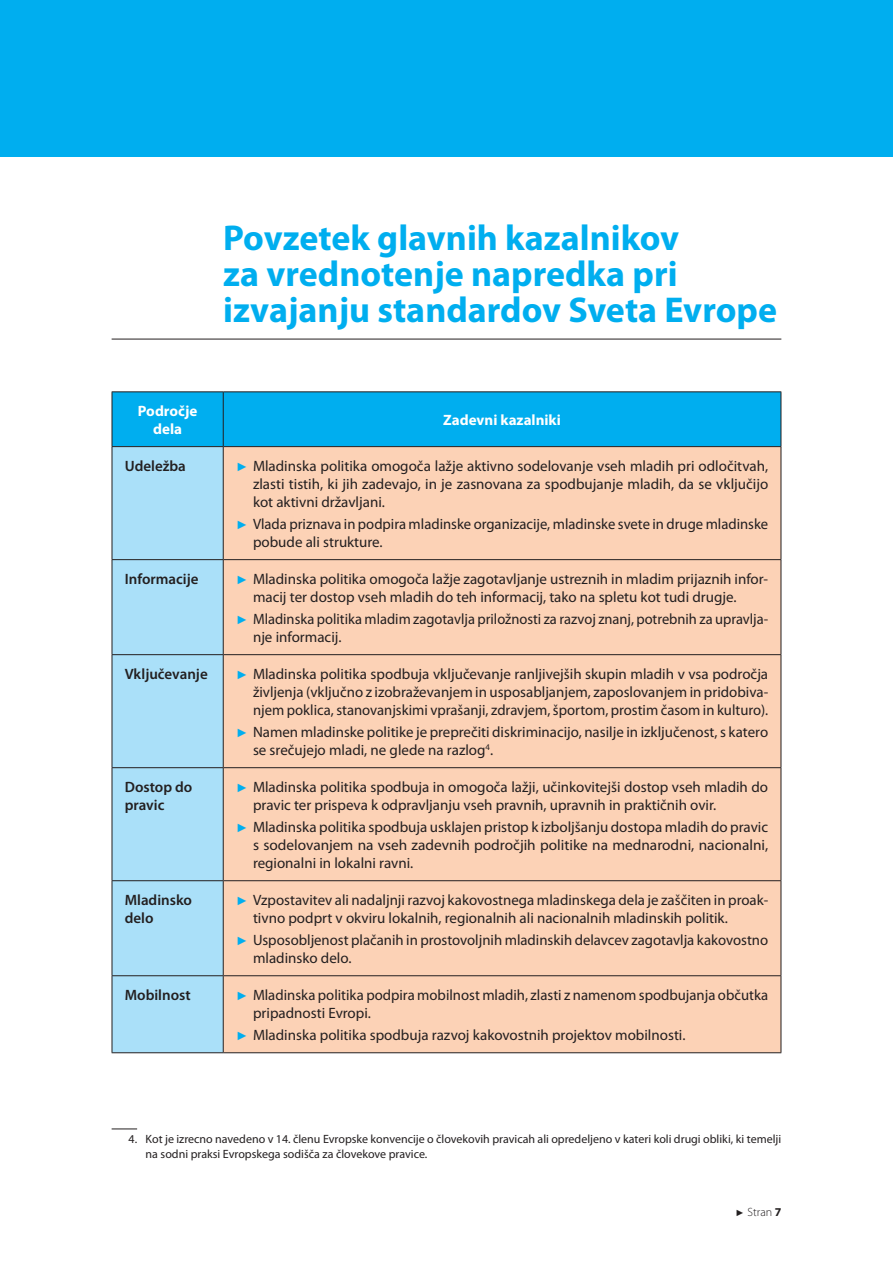
<style>
.page{position:relative;width:893px;height:1263px;background:#fff}
.page>*{position:absolute;margin:0;border:0;box-sizing:border-box;transform-origin:0 0}
.t1{font:700 36px/36px "Myriad Pro";color:#00aeef}
.t2{font:15px/18px "Myriad Pro";color:#231f20}
.t3{font:600 15px/18px "Myriad Pro";color:#231f20}
.t4{font:700 15px/18px "Myriad Pro";color:#fff;text-align:center}
.t5{font:12px/14.4px "Myriad Pro";color:#231f20}
.t6{font:300 12px "Myriad Pro";color:#231f20}
.s1{font-family:"Arial";font-size:12px;color:#00aeef}
.s2{font-family:"Arial";font-weight:400;font-size:9px}
.s3{font-weight:700}
</style>
<div class="page">
<hr style="left:112px;top:339px;width:669px;height:1px;background:#231f20">
<div style="left:113px;top:392px;width:668px;height:54px;background:#00aeef"></div>
<div style="left:113px;top:447px;width:110px;height:605px;background:#aae0f9"></div>
<div style="left:224px;top:447px;width:557px;height:605px;background:#fcd2b6"></div>
<hr style="left:112px;top:391px;width:111px;height:1px;background:#231f20">
<hr style="left:112px;top:392px;width:1px;height:54px;background:#231f20">
<hr style="left:223px;top:391px;width:558px;height:1px;background:#231f20">
<hr style="left:223px;top:392px;width:1px;height:54px;background:#231f20">
<hr style="left:781px;top:392px;width:1px;height:54px;background:#231f20">
<hr style="left:112px;top:446px;width:111px;height:1px;background:#231f20">
<hr style="left:112px;top:447px;width:1px;height:112px;background:#231f20">
<hr style="left:223px;top:446px;width:558px;height:1px;background:#231f20">
<hr style="left:223px;top:447px;width:1px;height:112px;background:#231f20">
<hr style="left:781px;top:447px;width:1px;height:112px;background:#231f20">
<hr style="left:112px;top:559px;width:111px;height:1px;background:#231f20">
<hr style="left:112px;top:560px;width:1px;height:94px;background:#231f20">
<hr style="left:223px;top:559px;width:558px;height:1px;background:#231f20">
<hr style="left:223px;top:560px;width:1px;height:94px;background:#231f20">
<hr style="left:781px;top:560px;width:1px;height:94px;background:#231f20">
<hr style="left:112px;top:654px;width:111px;height:1px;background:#231f20">
<hr style="left:112px;top:655px;width:1px;height:112px;background:#231f20">
<hr style="left:223px;top:654px;width:558px;height:1px;background:#231f20">
<hr style="left:223px;top:655px;width:1px;height:112px;background:#231f20">
<hr style="left:781px;top:655px;width:1px;height:112px;background:#231f20">
<hr style="left:112px;top:767px;width:111px;height:1px;background:#231f20">
<hr style="left:112px;top:768px;width:1px;height:112px;background:#231f20">
<hr style="left:223px;top:767px;width:558px;height:1px;background:#231f20">
<hr style="left:223px;top:768px;width:1px;height:112px;background:#231f20">
<hr style="left:781px;top:768px;width:1px;height:112px;background:#231f20">
<hr style="left:112px;top:880px;width:111px;height:1px;background:#231f20">
<hr style="left:112px;top:881px;width:1px;height:94px;background:#231f20">
<hr style="left:223px;top:880px;width:558px;height:1px;background:#231f20">
<hr style="left:223px;top:881px;width:1px;height:94px;background:#231f20">
<hr style="left:781px;top:881px;width:1px;height:94px;background:#231f20">
<hr style="left:112px;top:975px;width:111px;height:1px;background:#231f20">
<hr style="left:112px;top:976px;width:1px;height:76px;background:#231f20">
<hr style="left:223px;top:975px;width:558px;height:1px;background:#231f20">
<hr style="left:223px;top:976px;width:1px;height:76px;background:#231f20">
<hr style="left:781px;top:976px;width:1px;height:76px;background:#231f20">
<hr style="left:112px;top:1052px;width:111px;height:1px;background:#231f20">
<hr style="left:223px;top:1052px;width:558px;height:1px;background:#231f20">
<svg style="left:112px;top:1128px;width:25px;height:1px"></svg>
<div style="left:0;top:0;width:893px;height:156px;background:#00aeef"></div>
<h1 class="t1" style="left:223px;top:218px;width:555px">Povzetek glavnih kazalnikov<br>za vrednotenje napredka pri izvajanju standardov Sveta Evrope</h1>
<p class="t4" style="left:138px;top:401px;width:61px">Področje dela</p>
<p class="t4" style="left:443px;top:410px;width:119px">Zadevni kazalniki</p>
<p class="t3" style="left:125px;top:456px;width:63px">Udeležba</p>
<p class="t2" style="left:253px;top:456px;width:517px;text-align:justify;text-indent:-17px"><span class="s1">►</span> Mladinska politika omogoča lažje aktivno sodelovanje vseh mladih pri odločitvah, zlasti tistih, ki jih zadevajo, in je zasnovana za spodbujanje mladih, da se vključijo kot aktivni državljani.</p>
<p class="t2" style="left:253px;top:515px;width:517px;text-indent:-17px"><span class="s1">►</span> Vlada priznava in podpira mladinske organizacije, mladinske svete in druge mladinske pobude ali strukture.</p>
<p class="t3" style="left:125px;top:569px;width:75px">Informacije</p>
<p class="t2" style="left:253px;top:569px;width:517px;text-indent:-17px"><span class="s1">►</span> Mladinska politika omogoča lažje zagotavljanje ustreznih in mladim prijaznih infor&shy;macij ter dostop vseh mladih do teh informacij, tako na spletu kot tudi drugje.</p>
<p class="t2" style="left:253px;top:610px;width:517px;text-indent:-17px"><span class="s1">►</span> Mladinska politika mladim zagotavlja priložnosti za razvoj znanj, potrebnih za upravlja&shy;nje informacij.</p>
<p class="t3" style="left:125px;top:664px;width:85px">Vključevanje</p>
<p class="t2" style="left:253px;top:664px;width:517px;text-align:justify;text-indent:-17px"><span class="s1">►</span> Mladinska politika spodbuja vključevanje ranljivejših skupin mladih v vsa področja življenja (vključno z izobraževanjem in usposabljanjem, zaposlovanjem in pridobiva&shy;njem poklica, stanovanjskimi vprašanji, zdravjem, športom, prostim časom in kulturo).</p>
<p class="t2" style="left:253px;top:723px;width:517px;text-indent:-17px"><span class="s1">►</span> Namen mladinske politike je preprečiti diskriminacijo, nasilje in izključenost, s katero se srečujejo mladi, ne glede na razlog<sup>4</sup>.</p>
<p class="t3" style="left:125px;top:777px;width:69px">Dostop do pravic</p>
<p class="t2" style="left:253px;top:777px;width:517px;text-indent:-17px"><span class="s1">►</span> Mladinska politika spodbuja in omogoča lažji, učinkovitejši dostop vseh mladih do pravic ter prispeva k odpravljanju vseh pravnih, upravnih in praktičnih ovir.</p>
<p class="t2" style="left:253px;top:818px;width:517px;text-align:justify;text-indent:-17px"><span class="s1">►</span> Mladinska politika spodbuja usklajen pristop k izboljšanju dostopa mladih do pravic s sodelovanjem na vseh zadevnih področjih politike na mednarodni, nacionalni, regionalni in lokalni ravni.</p>
<p class="t3" style="left:125px;top:890px;width:69px">Mladinsko delo</p>
<p class="t2" style="left:253px;top:890px;width:517px;text-indent:-17px"><span class="s1">►</span> Vzpostavitev ali nadaljnji razvoj kakovostnega mladinskega dela je zaščiten in proak&shy;tivno podprt v okviru lokalnih, regionalnih ali nacionalnih mladinskih politik.</p>
<p class="t2" style="left:253px;top:931px;width:517px;text-indent:-17px"><span class="s1">►</span> Usposobljenost plačanih in prostovoljnih mladinskih delavcev zagotavlja kakovostno mladinsko delo.</p>
<p class="t3" style="left:125px;top:985px;width:67px">Mobilnost</p>
<p class="t2" style="left:253px;top:985px;width:517px;text-indent:-17px"><span class="s1">►</span> Mladinska politika podpira mobilnost mladih, zlasti z namenom spodbujanja občutka pripadnosti Evropi.</p>
<p class="t2" style="left:236px;top:1026px;width:451px"><span class="s1">►</span> Mladinska politika spodbuja razvoj kakovostnih projektov mobilnosti.</p>
<p class="t5" style="left:146px;top:1132px;width:637px;text-indent:-17px">4. Kot je izrecno navedeno v 14. členu Evropske konvencije o človekovih pravicah ali opredeljeno v kateri koli drugi obliki, ki temelji na sodni praksi Evropskega sodišča za človekove pravice.</p>
<p class="t6" style="left:735px;top:1205px;width:47px"><span class="s2">►</span> Stran <span class="s3">7</span></p>
</div>
